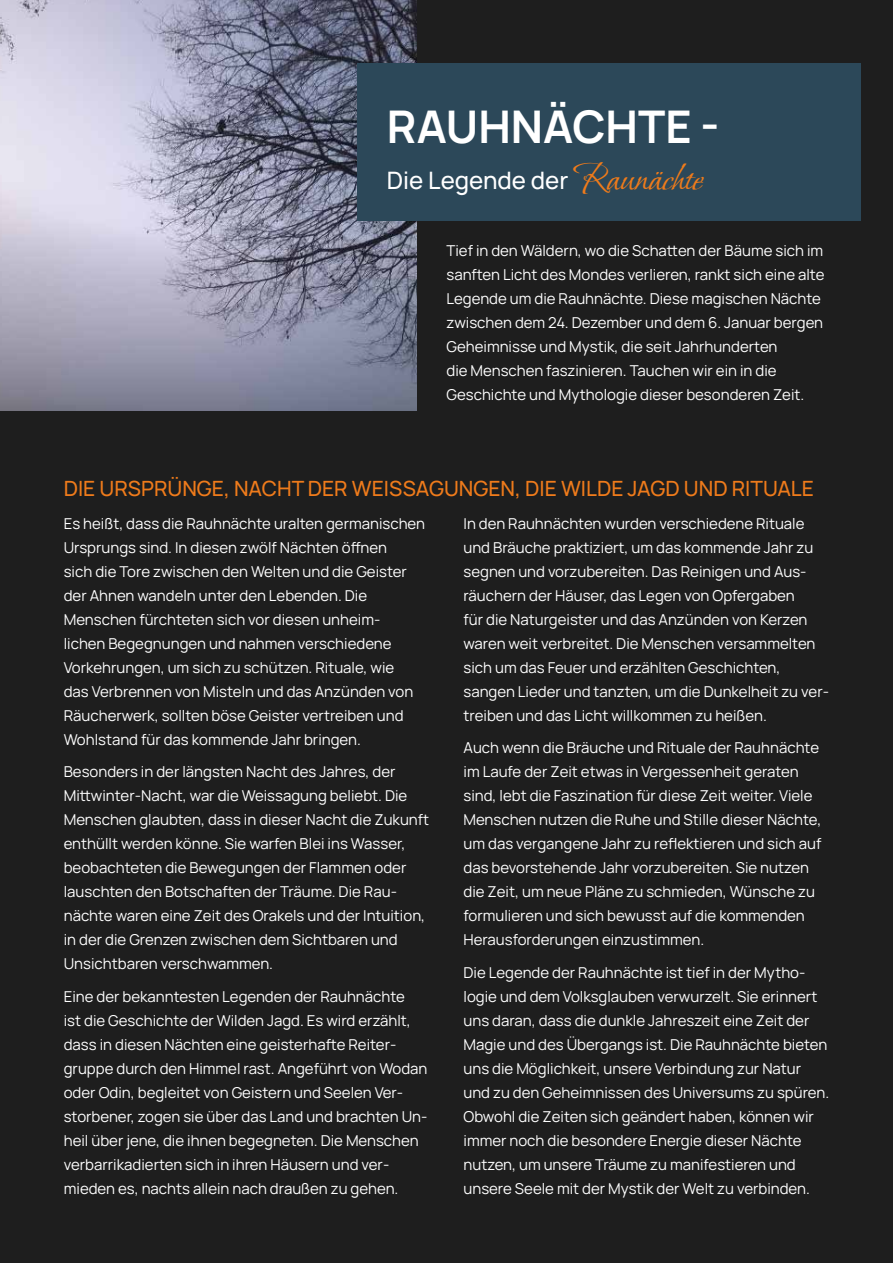
<style>
.page{position:relative;width:893px;height:1263px;background:#1e1e1e}
.page>*{position:absolute;margin:0;border:0;box-sizing:border-box;transform-origin:0 0}
.t1{font:700 45px "Manrope";color:#fff}
.t2{font:500 24px "Manrope";color:#fff}
.t3{font:500 21px "Manrope";color:#ef7b1b}
.t4{font:15px/24px "Manrope";color:#fff}
.s1{font-family:"Bonheur Royale";font-weight:400;font-size:42px;color:#ef7b1b}
</style>
<div class="page">
<img style="left:0;top:0;width:417px;height:410px">
<div style="left:357px;top:64px;width:504px;height:157px;background:#2c4859"></div>
<h1 class="t1" style="left:387px;top:95px;width:334px">RAUHNÄCHTE -</h1>
<h2 class="t2" style="left:387px;top:163px;width:317px">Die Legende der <span class="s1">Raunächte</span></h2>
<p class="t4" style="left:446px;top:238px;width:379px">Tief in den Wäldern, wo die Schatten der Bäume sich im sanften Licht des Mondes verlieren, rankt sich eine alte Legende um die Rauhnächte. Diese magischen Nächte zwischen dem 24. Dezember und dem 6. Januar bergen Geheimnisse und Mystik, die seit Jahrhunderten<br>die Menschen faszinieren. Tauchen wir ein in die Geschichte und Mythologie dieser besonderen Zeit.</p>
<h3 class="t3" style="left:64px;top:474px;width:752px">DIE URSPRÜNGE, NACHT DER WEISSAGUNGEN, DIE WILDE JAGD UND RITUALE</h3>
<p class="t4" style="left:64px;top:510px;width:363px">Es heißt, dass die Rauhnächte uralten germanischen Ursprungs sind. In diesen zwölf Nächten öffnen<br>sich die Tore zwischen den Welten und die Geister der Ahnen wandeln unter den Lebenden. Die Menschen fürchteten sich vor diesen unheim&shy;lichen Begegnungen und nahmen verschiedene Vorkehrungen, um sich zu schützen. Rituale, wie<br>das Verbrennen von Misteln und das Anzünden von Räucherwerk, sollten böse Geister vertreiben und Wohlstand für das kommende Jahr bringen.</p>
<p class="t4" style="left:64px;top:759px;width:367px">Besonders in der längsten Nacht des Jahres, der Mittwinter-Nacht, war die Weissagung beliebt. Die Menschen glaubten, dass in dieser Nacht die Zukunft enthüllt werden könne. Sie warfen Blei ins Wasser, beobachteten die Bewegungen der Flammen oder lauschten den Botschaften der Träume. Die Rau&shy;nächte waren eine Zeit des Orakels und der Intuition, in der die Grenzen zwischen dem Sichtbaren und Unsichtbaren verschwammen.</p>
<p class="t4" style="left:64px;top:983px;width:365px">Eine der bekanntesten Legenden der Rauhnächte<br>ist die Geschichte der Wilden Jagd. Es wird erzählt, dass in diesen Nächten eine geisterhafte Reiter&shy;gruppe durch den Himmel rast. Angeführt von Wodan oder Odin, begleitet von Geistern und Seelen Ver&shy;storbener, zogen sie über das Land und brachten Un&shy;heil über jene, die ihnen begegneten. Die Menschen verbarrikadierten sich in ihren Häusern und ver&shy;mieden es, nachts allein nach draußen zu gehen.</p>
<p class="t4" style="left:463px;top:510px;width:367px">In den Rauhnächten wurden verschiedene Rituale und Bräuche praktiziert, um das kommende Jahr zu segnen und vorzubereiten. Das Reinigen und Aus&shy;räuchern der Häuser, das Legen von Opfergaben<br>für die Naturgeister und das Anzünden von Kerzen waren weit verbreitet. Die Menschen versammelten sich um das Feuer und erzählten Geschichten, sangen Lieder und tanzten, um die Dunkelheit zu ver&shy;treiben und das Licht willkommen zu heißen.</p>
<p class="t4" style="left:463px;top:735px;width:359px">Auch wenn die Bräuche und Rituale der Rauhnächte im Laufe der Zeit etwas in Vergessenheit geraten sind, lebt die Faszination für diese Zeit weiter. Viele Menschen nutzen die Ruhe und Stille dieser Nächte, um das vergangene Jahr zu reflektieren und sich auf das bevorstehende Jahr vorzubereiten. Sie nutzen die Zeit, um neue Pläne zu schmieden, Wünsche zu formulieren und sich bewusst auf die kommenden Herausforderungen einzustimmen.</p>
<p class="t4" style="left:463px;top:959px;width:367px">Die Legende der Rauhnächte ist tief in der Mytho&shy;logie und dem Volksglauben verwurzelt. Sie erinnert uns daran, dass die dunkle Jahreszeit eine Zeit der Magie und des Übergangs ist. Die Rauhnächte bieten uns die Möglichkeit, unsere Verbindung zur Natur und zu den Geheimnissen des Universums zu spüren.<br>Obwohl die Zeiten sich geändert haben, können wir immer noch die besondere Energie dieser Nächte nutzen, um unsere Träume zu manifestieren und unsere Seele mit der Mystik der Welt zu verbinden.</p>
</div>
